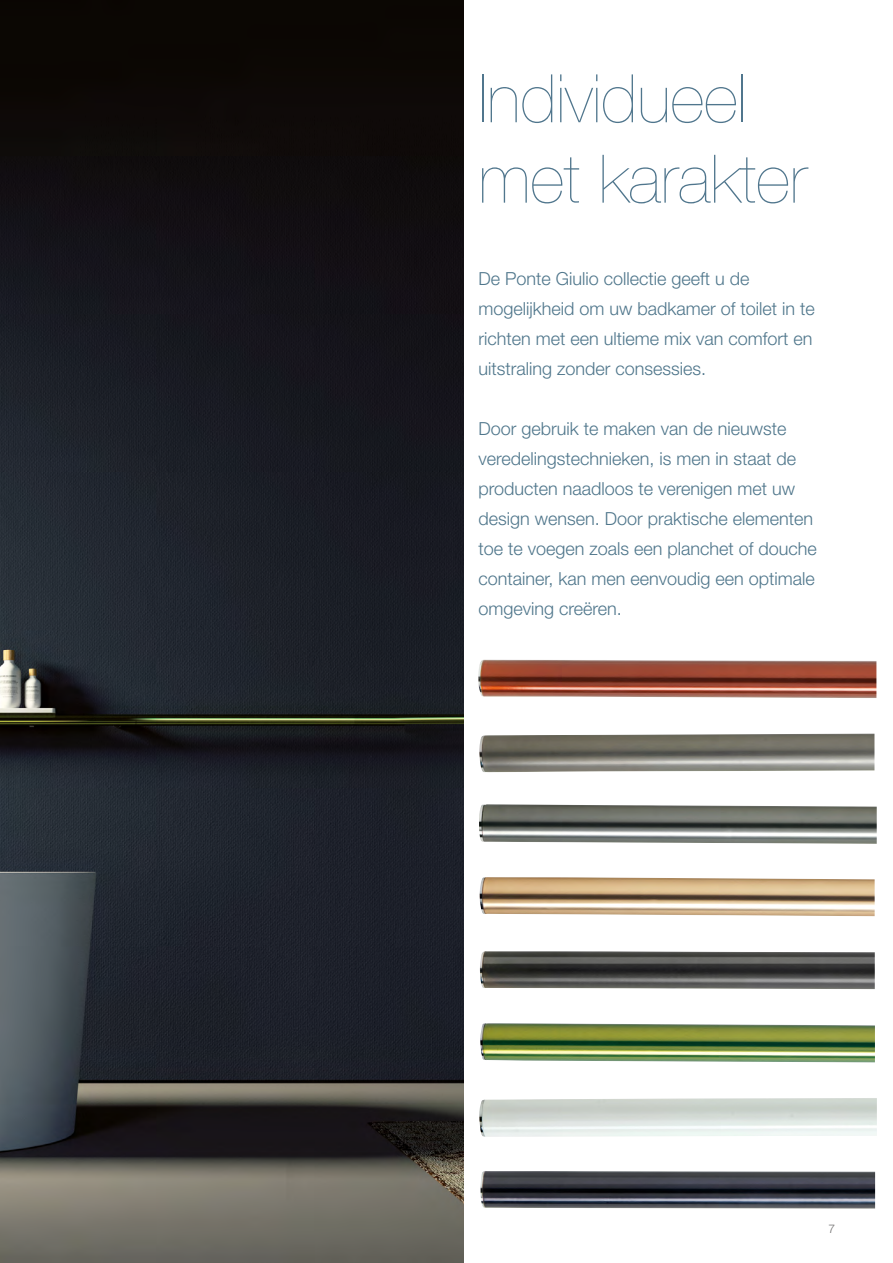
<style>
.page{position:relative;width:893px;height:1263px;background:#fff}
.page>*{position:absolute;margin:0;border:0;box-sizing:border-box;transform-origin:0 0}
.t1{font:200 67.05px/80.4px "Helvetica Neue LT Std";color:#50768d}
.t2{font:300 18px/30px "Helvetica Neue LT Std";color:#4f768b}
.t3{font:300 12px "Helvetica Neue";color:#706f6f}
</style>
<div class="page">
<img style="left:0;top:0;width:463px;height:1263px">
<img style="left:478px;top:659px;width:398px;height:39px">
<img style="left:479px;top:734px;width:395px;height:38px">
<img style="left:479px;top:804px;width:398px;height:40px">
<img style="left:479px;top:877px;width:396px;height:39px">
<img style="left:480px;top:951px;width:395px;height:38px">
<img style="left:480px;top:1023px;width:395px;height:39px">
<img style="left:479px;top:1098px;width:398px;height:39px">
<img style="left:480px;top:1171px;width:395px;height:37px">
<h1 class="t1" style="left:478px;top:58px;width:330px">Individueel met karakter</h1>
<p class="t2" style="left:478px;top:263px;width:338px">De Ponte Giulio collectie geeft u de mogelijkheid om uw badkamer of toilet in te richten met een ultieme mix van comfort en uitstraling zonder consessies.</p>
<p class="t2" style="left:478px;top:413px;width:340px">Door gebruik te maken van de nieuwste veredelingstechnieken, is men in staat de producten naadloos te verenigen met uw design wensen. Door praktische elementen toe te voegen zoals een planchet of douche container, kan men eenvoudig een optimale omgeving creëren.</p>
<p class="t3" style="left:829px;top:1221px;width:8px">7</p>
</div>
